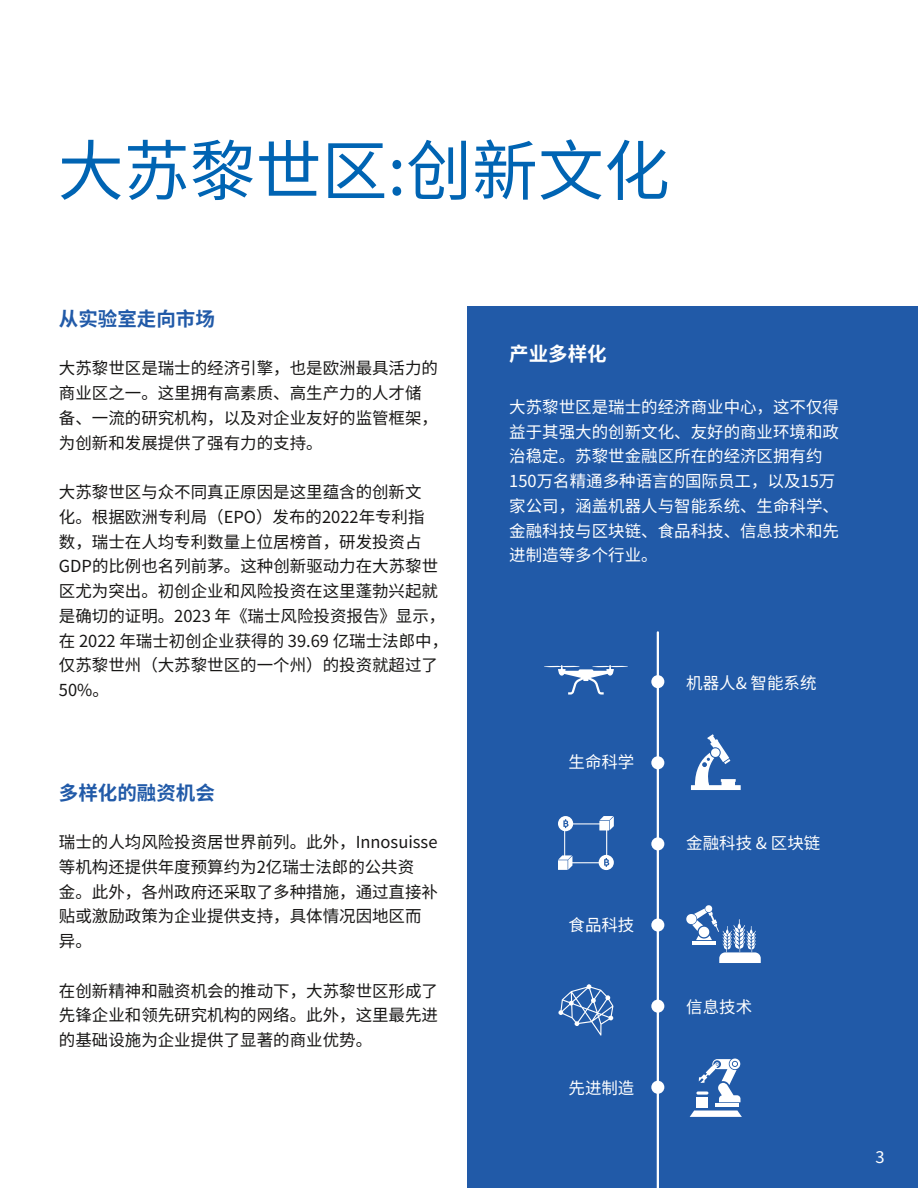
<style>
.page{position:relative;width:918px;height:1188px;background:#fff}
.page>*{position:absolute;margin:0;border:0;box-sizing:border-box;transform-origin:0 0}
.t1{font:66px "Source Han Sans SC";color:#0064b3}
.t2{font:700 19.5px "Source Han Sans SC";color:#215aa8}
.t3{font:700 19.5px "Source Han Sans SC";color:#fff}
.t4{font:16.5px/24.8px "Source Han Sans SC";color:#171615}
.t5{font:16.5px/24.8px "Source Han Sans SC";color:#fff}
</style>
<div class="page">
<div style="left:467px;top:306px;width:451px;height:882px;background:#215aa8"></div>
<hr style="left:657px;top:632px;width:2px;height:556px;background:#fff">
<div style="left:651px;top:675px;width:13px;height:13px;background:#fff;border-radius:50%"></div>
<div style="left:651px;top:756px;width:13px;height:13px;background:#fff;border-radius:50%"></div>
<div style="left:651px;top:837px;width:13px;height:13px;background:#fff;border-radius:50%"></div>
<div style="left:651px;top:919px;width:13px;height:13px;background:#fff;border-radius:50%"></div>
<div style="left:651px;top:1000px;width:13px;height:13px;background:#fff;border-radius:50%"></div>
<div style="left:651px;top:1081px;width:13px;height:13px;background:#fff;border-radius:50%"></div>
<svg style="left:558px;top:816px;width:56px;height:54px"></svg>
<svg style="left:686px;top:905px;width:75px;height:58px"></svg>
<svg style="left:558px;top:984px;width:55px;height:52px"></svg>
<svg style="left:691px;top:734px;width:50px;height:56px"></svg>
<svg style="left:690px;top:1111px;width:52px;height:6px"></svg>
<hr style="left:716px;top:1104px;width:23px;height:3px;background:#fff">
<div style="left:697px;top:1097px;width:11px;height:11px;background:#fff"></div>
<svg style="left:699px;top:1059px;width:42px;height:43px"></svg>
<svg style="left:544px;top:665px;width:84px;height:30px"></svg>
<h1 class="t1" style="left:58px;top:118px;width:614px">大苏黎世区:创新文化</h1>
<p class="t2" style="left:59px;top:303px;width:157px">从实验室走向市场</p>
<p class="t4" style="left:59px;top:355px;width:381px">大苏黎世区是瑞士的经济引擎，也是欧洲最具活力的商业区之一。这里拥有高素质、高生产力的人才储备、一流的研究机构，以及对企业友好的监管框架，为创新和发展提供了强有力的支持。</p>
<p class="t4" style="left:59px;top:479px;width:391px">⼤苏黎世区与众不同真正原因是这⾥蕴含的创新文<br>化。根据欧洲专利局（EPO）发布的2022年专利指<br>数，瑞⼠在⼈均专利数量上位居榜⾸，研发投资占<br>GDP的⽐例也名列前茅。这种创新驱动⼒在⼤苏黎世区尤为突出。初创企业和⻛险投资在这里蓬勃兴起就是确切的证明。2023 年《瑞士风险投资报告》显示，在 2022 年瑞士初创企业获得的 39.69 亿瑞士法郎中，仅苏黎世州（大苏黎世区的一个州）的投资就超过了<br>50%。</p>
<p class="t2" style="left:59px;top:777px;width:157px">多样化的融资机会</p>
<p class="t4" style="left:59px;top:828px;width:381px">瑞⼠的⼈均⻛险投资居世界前列。此外，Innosuisse等机构还提供年度预算约为2亿瑞⼠法郎的公共资<br>⾦。此外，各州政府还采取了多种措施，通过直接补贴或激励政策为企业提供⽀持，具体情况因地区而异。</p>
<p class="t4" style="left:59px;top:977px;width:381px;text-align:justify">在创新精神和融资机会的推动下，⼤苏黎世区形成了先锋企业和领先研究机构的网络。此外，这里最先进的基础设施为企业提供了显著的商业优势。</p>
<p class="t3" style="left:509px;top:339px;width:99px">产业多样化</p>
<p class="t5" style="left:509px;top:393px;width:331px">大苏黎世区是瑞士的经济商业中心，这不仅得益于其强大的创新文化、友好的商业环境和政治稳定。苏黎世金融区所在的经济区拥有约<br>150万名精通多种语言的国际员工，以及15万家公司，涵盖机器人与智能系统、生命科学、金融科技与区块链、食品科技、信息技术和先进制造等多个行业。</p>
<p class="t5" style="left:569px;top:748px;width:67px">生命科学</p>
<p class="t5" style="left:569px;top:912px;width:67px">食品科技</p>
<p class="t5" style="left:569px;top:1075px;width:67px">先进制造</p>
<p class="t5" style="left:686px;top:670px;width:132px">机器人&amp; 智能系统</p>
<p class="t5" style="left:686px;top:830px;width:136px">金融科技 &amp; 区块链</p>
<p class="t5" style="left:686px;top:993px;width:67px">信息技术</p>
<p class="t5" style="left:875px;top:1144px;width:9px">3</p>
</div>
